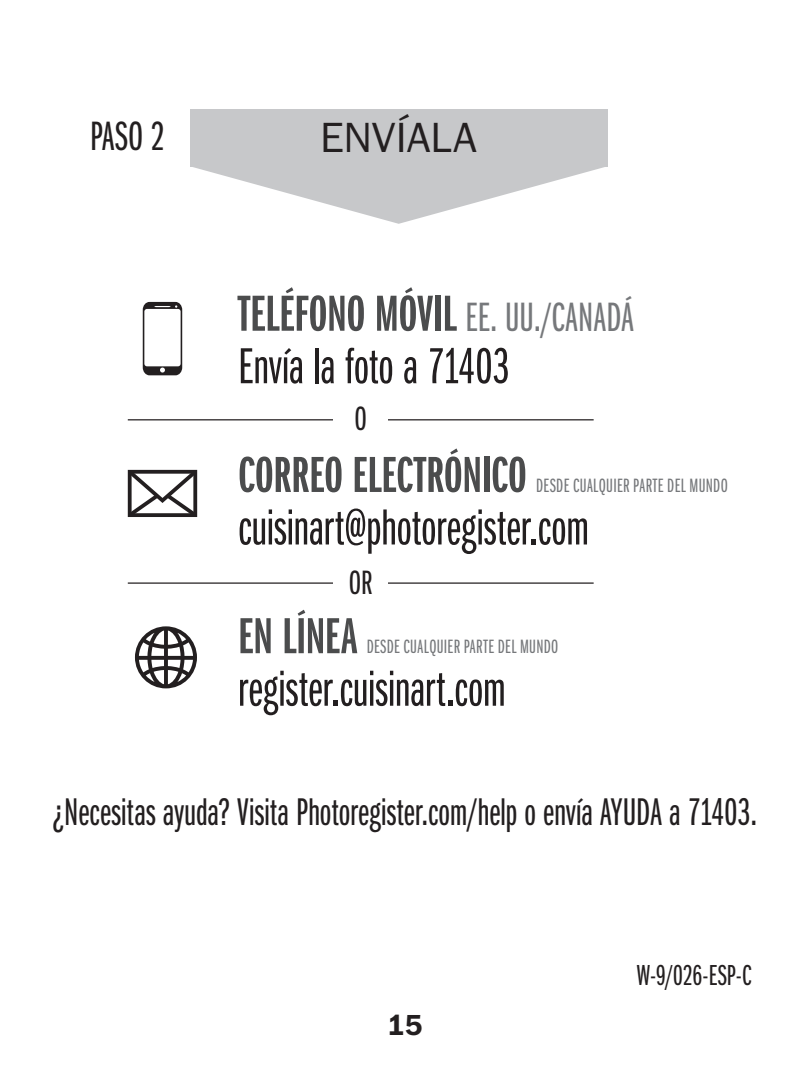
<style>
.page{position:relative;width:810px;height:1080px;background:#fff}
.page>*{position:absolute;margin:0;border:0;box-sizing:border-box;transform-origin:0 0}
.t1{font:52.5px "ITC Franklin Gothic Std Bk X Cp";color:#231f20}
.t2{font:52.5px "ITC Franklin Gothic Std Dm X Cp";color:#4b4c4d}
.t3{font:42.5px "ITC Franklin Gothic Std";color:#231f20}
.t4{font:42.5px "ITC Franklin Gothic Std Bk X Cp";color:#231f20}
.t5{font:40px "ITC Franklin Gothic Std Bk X Cp";letter-spacing:.005em;color:#231f20}
.t6{font:35px "ITC Franklin Gothic Std Bk X Cp";color:#231f20}
.t7{font:30px "ITC Franklin Gothic Std Bk X Cp";letter-spacing:.005em;color:#231f20}
.t8{font:700 30px "Franklin ITC Pro";color:#231f20}
.t9{font:20px "ITC Franklin Gothic Std Bk X Cp";letter-spacing:.02em;color:#76787b}
.s1{font-family:"ITC Franklin Gothic Std Bk X Cp";font-size:42.5px;color:#76787b}
</style>
<div class="page">
<div style="left:190px;top:109px;width:418px;height:57px;background:#c7c8ca"></div>
<svg style="left:190px;top:166px;width:418px;height:58px"></svg>
<svg style="left:128px;top:470px;width:69px;height:47px"></svg>
<svg style="left:143px;top:302px;width:39px;height:73px"></svg>
<svg style="left:160px;top:368px;width:5px;height:5px"></svg>
<svg style="left:154px;top:305px;width:23px;height:3px"></svg>
<div style="left:144px;top:309px;width:37px;height:57px;background:#fff;border-radius:3px"></div>
<svg style="left:135px;top:626px;width:62px;height:62px"></svg>
<hr style="left:128px;top:419px;width:466px;height:1px;background:#231f20">
<div style="left:333px;top:406px;width:55px;height:34px;background:#fff"></div>
<hr style="left:128px;top:582px;width:466px;height:2px;background:#231f20">
<div style="left:333px;top:570px;width:55px;height:33px;background:#fff"></div>
<p class="t4" style="left:90px;top:115px;width:76px">PASO 2</p>
<p class="t3" style="left:320px;top:113px;width:158px">ENVÍALA</p>
<p class="t2" style="left:238px;top:285px;width:397px">TELÉFONO MÓVIL <span class="s1">EE. UU./CANADÁ</span></p>
<p class="t1" style="left:238px;top:339px;width:273px">Envía la foto a 71403</p>
<p class="t6" style="left:354px;top:401px;width:14px">O</p>
<p class="t2" style="left:238px;top:446px;width:290px">CORREO ELECTRÓNICO</p>
<p class="t9" style="left:536px;top:475px;width:193px">DESDE CUALQUIER PARTE DEL MUNDO</p>
<p class="t1" style="left:238px;top:500px;width:352px">cuisinart@photoregister.com</p>
<p class="t6" style="left:349px;top:564px;width:25px">OR</p>
<p class="t2" style="left:238px;top:608px;width:121px">EN LÍNEA</p>
<p class="t9" style="left:367px;top:636px;width:193px">DESDE CUALQUIER PARTE DEL MUNDO</p>
<p class="t1" style="left:238px;top:661px;width:269px">register.cuisinart.com</p>
<p class="t5" style="left:53px;top:791px;width:706px">¿Necesitas ayuda? Visita Photoregister.com/help o envía AYUDA a 71403.</p>
<p class="t8" style="left:387px;top:1008px;width:37px">15</p>
<p class="t7" style="left:637px;top:960px;width:116px">W-9/026-ESP-C</p>
</div>
